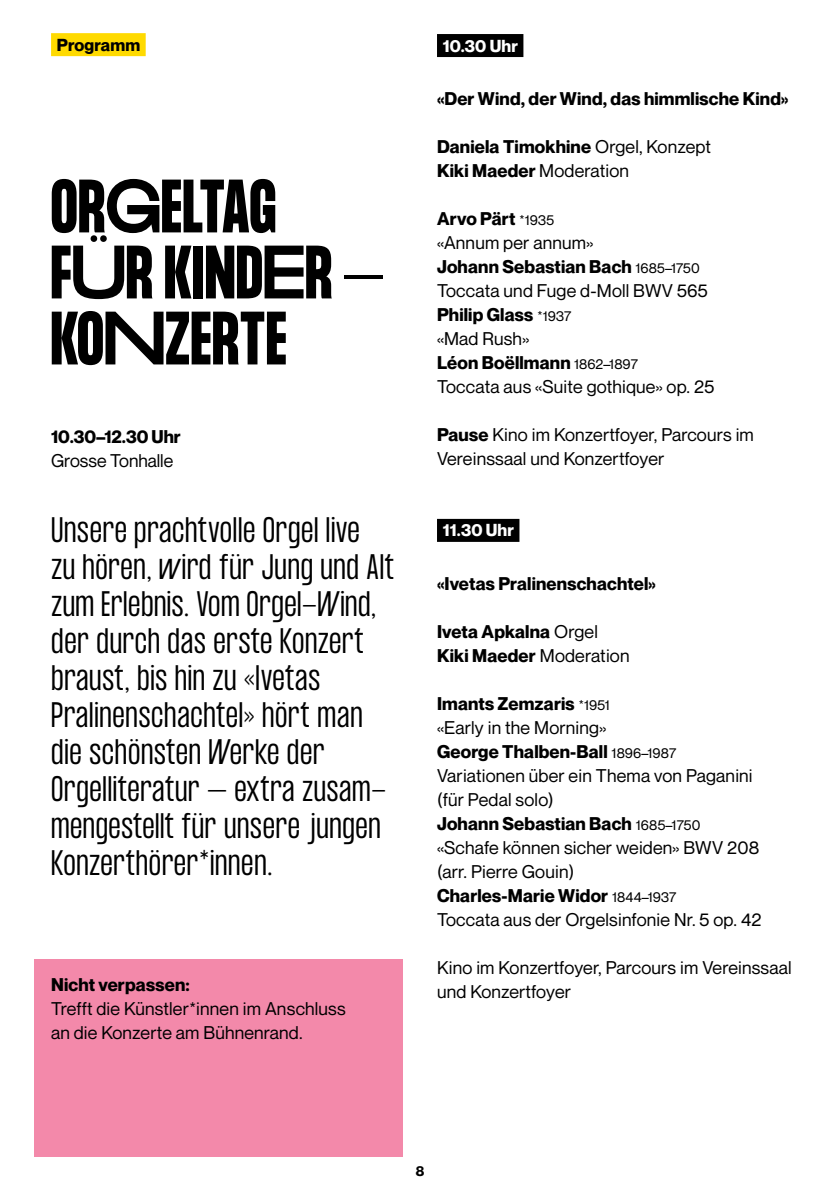
<style>
.page{position:relative;width:840px;height:1191px;background:#fff}
.page>*{position:absolute;margin:0;border:0;box-sizing:border-box;transform-origin:0 0}
.t1{font:700 66px/66px "Formula Condensed";letter-spacing:.02em;color:#000}
.t2{font:300 31px/37px "Formula Condensed";letter-spacing:.02em;color:#000}
.t3{font:18px/24px "Neue Montreal";letter-spacing:.01em;color:#000}
.t4{font:700 18px/24px "Neue Montreal";letter-spacing:.01em;color:#000}
.t5{font:700 17px "Neue Montreal";letter-spacing:.01em;color:#fff}
.t6{font:700 17px "Neue Montreal";letter-spacing:.01em;color:#000}
.t7{font:700 14px "Neue Montreal";color:#000}
.s1{font-weight:400}
.s2{font-weight:700}
.s3{font-size:14px}
</style>
<div class="page">
<div style="left:51px;top:33px;width:95px;height:23px;background:#ffda00"></div>
<div style="left:437px;top:34px;width:86px;height:23px;background:#000"></div>
<div style="left:437px;top:519px;width:82px;height:23px;background:#000"></div>
<div style="left:34px;top:959px;width:369px;height:198px;background:#f389aa"></div>
<p class="t6" style="left:57px;top:35px;width:85px">Programm</p>
<h1 class="t1" style="left:51px;top:176px;width:333px">ORGELTAG<br>FÜR KINDER –<br>KONZERTE</h1>
<p class="t4" style="left:51px;top:425px;width:131px">10.30–12.30 Uhr</p>
<p class="t3" style="left:51px;top:449px;width:124px">Grosse Tonhalle</p>
<p class="t2" style="left:51px;top:512px;width:344px">Unsere prachtvolle Orgel live<br>zu hören, wird für Jung und Alt zum Erlebnis. Vom Orgel-Wind, der durch das erste Konzert braust, bis hin zu «Ivetas<br>Pralinenschachtel» hört man die schönsten Werke der<br>Orgelliteratur – extra zusam&shy;mengestellt für unsere jungen<br>Konzerthörer*innen.</p>
<p class="t4" style="left:51px;top:972px;width:140px">Nicht verpassen:</p>
<p class="t3" style="left:51px;top:996px;width:296px">Trefft die Künstler*innen im Anschluss an die Konzerte am Bühnenrand.</p>
<p class="t5" style="left:442px;top:35px;width:77px">10.30 Uhr</p>
<p class="t4" style="left:437px;top:87px;width:353px">«Der Wind, der Wind, das himmlische Kind»</p>
<p class="t4" style="left:437px;top:135px;width:275px">Daniela Timokhine <span class="s1">Orgel, Konzept<br></span>Kiki Maeder <span class="s1">Moderation</span></p>
<p class="t3" style="left:437px;top:207px;width:278px"><span class="s2">Arvo Pärt</span> <span class="s3">*1935<br></span>«Annum per annum»<br><span class="s2">Johann Sebastian Bach</span> <span class="s3">1685–1750<br></span>Toccata und Fuge d-Moll BWV 565<br><span class="s2">Philip Glass</span> <span class="s3">*1937<br></span>«Mad Rush»<br><span class="s2">Léon Boëllmann</span> <span class="s3">1862–1897<br></span>Toccata aus «Suite gothique» op. 25</p>
<p class="t3" style="left:437px;top:423px;width:318px"><span class="s2">Pause</span> Kino im Konzertfoyer, Parcours im<br>Vereinssaal und Konzertfoyer</p>
<p class="t5" style="left:442px;top:520px;width:73px">11.30 Uhr</p>
<p class="t4" style="left:437px;top:571px;width:220px">«Ivetas Pralinenschachtel»</p>
<p class="t4" style="left:437px;top:619px;width:194px">Iveta Apkalna <span class="s1">Orgel<br></span>Kiki Maeder <span class="s1">Moderation</span></p>
<p class="t3" style="left:437px;top:691px;width:326px"><span class="s2">Imants Zemzaris</span> <span class="s3">*1951<br></span>«Early in the Morning»<br><span class="s2">George Thalben-Ball</span> <span class="s3">1896–1987<br></span>Variationen über ein Thema von Paganini (für Pedal solo)<br><span class="s2">Johann Sebastian Bach</span> <span class="s3">1685–1750 </span>«Schafe können sicher weiden» BWV 208 (arr. Pierre Gouin)<br><span class="s2">Charles-Marie Widor</span> <span class="s3">1844–1937<br></span>Toccata aus der Orgelsinfonie Nr. 5 op. 42</p>
<p class="t3" style="left:437px;top:955px;width:356px">Kino im Konzertfoyer, Parcours im Vereinssaal und Konzertfoyer</p>
<p class="t7" style="left:415px;top:1162px;width:10px">8</p>
</div>
